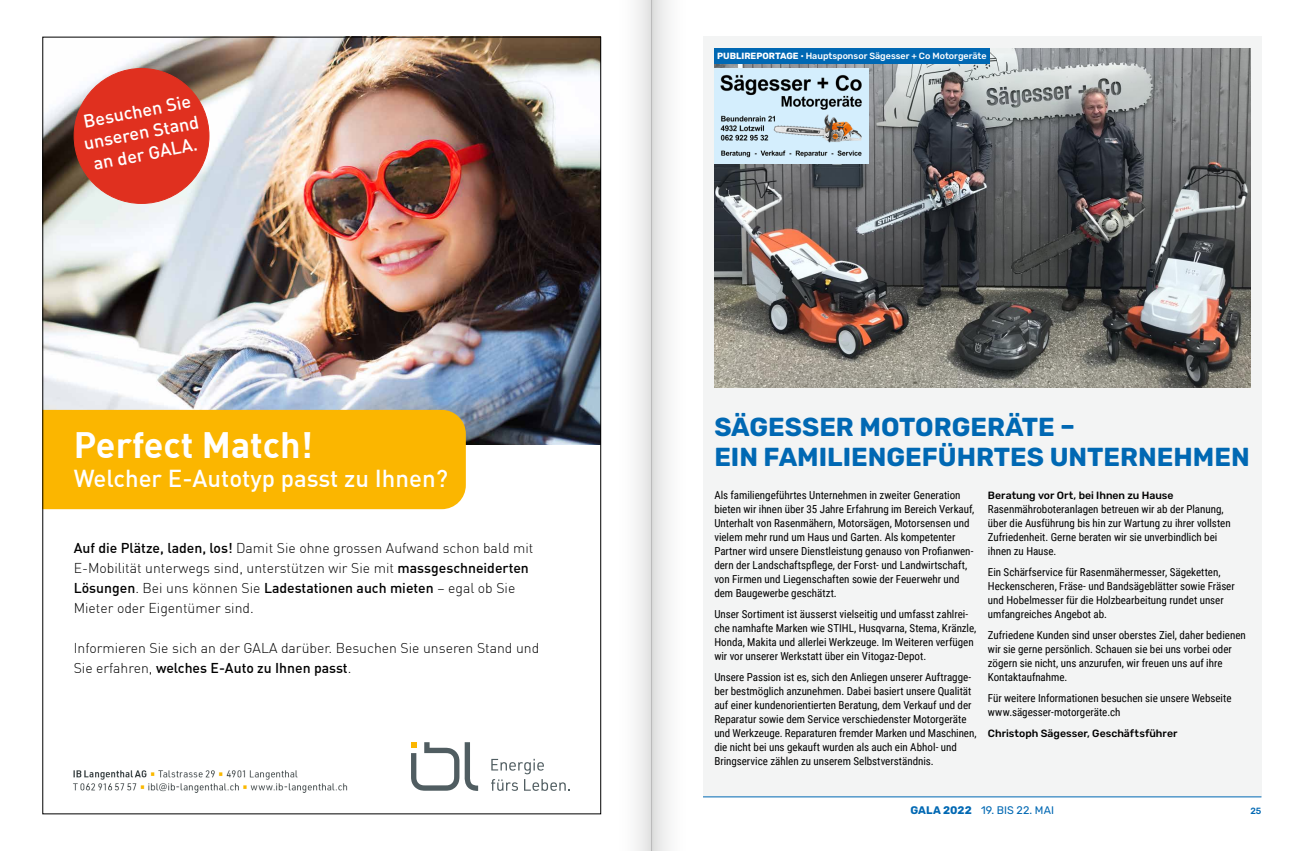
<style>
.page{position:relative;width:1304px;height:851px;background:#fff}
.page>*{position:absolute;margin:0;border:0;box-sizing:border-box;transform-origin:0 0}
.t1{font:700 36px "DIN";color:#fff}
.t2{font:700 26px/30px "Rubik";color:#0068b3}
.t3{font:500 24px "DIN";color:#fff}
.t4{font:500 18px/21.6px "DIN";color:#fff;text-align:center}
.t5{font:300 14px/20px "DIN";color:#000}
.t6{font:11px/14px "Roboto Condensed";color:#000}
.t7{font:11px "Rubik";letter-spacing:.01em;color:#0068b3}
.t8{font:500 10.5px "Rubik";color:#000}
.t9{font:500 9px "Rubik";color:#fff}
.t10{font:500 9px "Rubik";color:#0068b3}
.s1{font-weight:500}
.s2{font-weight:700}
</style>
<div class="page">
<div style="left:703px;top:37px;width:558px;height:759px;background:#f3f4f4"></div>
<img style="left:714px;top:48px;width:536px;height:339px">
<img style="left:45px;top:39px;width:554px;height:405px">
<div style="left:45px;top:410px;width:421px;height:99px;background:#fbb600"></div>
<div style="left:74px;top:68px;width:135px;height:135px;background:#e0301f;border-radius:50%"></div>
<svg style="left:491px;top:758px;width:79px;height:32px"></svg>
<svg style="left:465px;top:742px;width:13px;height:48px"></svg>
<svg style="left:411px;top:742px;width:48px;height:48px"></svg>
<img style="left:73px;top:770px;width:275px;height:23px">
<img style="left:714px;top:68px;width:155px;height:95px">
<div style="left:714px;top:48px;width:275px;height:16px;background:#0068b3"></div>
<hr style="left:703px;top:796px;width:558px;height:1px;background:#0068b3">
<div style="left:652px;top:0;width:34px;height:850px;background:linear-gradient(to right,#e3e3e3,#fff)"></div>
<div style="left:618px;top:0;width:34px;height:850px;background:linear-gradient(to right,#fff,#e4e5e5)"></div>
<h3 class="t4" style="left:77px;top:111px;width:119px;rotate:-11deg">Besuchen Sie unseren Stand an der GALA.</h3>
<h1 class="t1" style="left:74px;top:421px;width:241px">Perfect Match!</h1>
<h3 class="t3" style="left:74px;top:462px;width:376px">Welcher E-Autotyp passt zu Ihnen?</h3>
<p class="t5" style="left:74px;top:537px;width:461px"><span class="s1">Auf die Plätze, laden, los!</span> Damit Sie ohne grossen Aufwand schon bald mit E-Mobilität unterwegs sind, unterstützen wir Sie mit <span class="s1">massgeschneiderten Lösungen</span>. Bei uns können Sie <span class="s1">Ladestationen auch mieten</span> – egal ob Sie Mieter oder Eigentümer sind.</p>
<p class="t5" style="left:74px;top:637px;width:467px">Informieren Sie sich an der GALA darüber. Besuchen Sie unseren Stand und<br>Sie erfahren, <span class="s1">welches E-Auto zu Ihnen passt</span>.</p>
<p class="t9" style="left:717px;top:51px;width:271px"><span class="s2">PUBLIREPORTAGE</span> · Hauptsponsor Sägesser + Co Motorgeräte</p>
<h2 class="t2" style="left:714px;top:413px;width:537px">SÄGESSER MOTORGERÄTE –<br>EIN FAMILIENGEFÜHRTES UNTERNEHMEN</h2>
<p class="t6" style="left:714px;top:488px;width:262px">Als familiengeführtes Unternehmen in zweiter Generation bieten wir ihnen über 35 Jahre Erfahrung im Bereich Verkauf, Unterhalt von Rasenmähern, Motorsägen, Motorsensen und vielem mehr rund um Haus und Garten. Als kompetenter Partner wird unsere Dienstleistung genauso von Profianwen&shy;dern der Landschaftspflege, der Forst- und Landwirtschaft, von Firmen und Liegenschaften sowie der Feuerwehr und dem Baugewerbe geschätzt.</p>
<p class="t6" style="left:714px;top:607px;width:264px">Unser Sortiment ist äusserst vielseitig und umfasst zahlrei&shy;che namhafte Marken wie STIHL, Husqvarna, Stema, Kränzle, Honda, Makita und allerlei Werkzeuge. Im Weiteren verfügen wir vor unserer Werkstatt über ein Vitogaz-Depot.</p>
<p class="t6" style="left:714px;top:670px;width:264px">Unsere Passion ist es, sich den Anliegen unserer Auftragge&shy;ber bestmöglich anzunehmen. Dabei basiert unsere Qualität auf einer kundenorientierten Beratung, dem Verkauf und der Reparatur sowie dem Service verschiedenster Motorgeräte und Werkzeuge. Reparaturen fremder Marken und Maschinen, die nicht bei uns gekauft wurden als auch ein Abhol- und Bringservice zählen zu unserem Selbstverständnis.</p>
<p class="t8" style="left:988px;top:489px;width:187px">Beratung vor Ort, bei Ihnen zu Hause</p>
<p class="t6" style="left:988px;top:502px;width:244px">Rasenmähroboteranlagen betreuen wir ab der Planung, über die Ausführung bis hin zur Wartung zu ihrer vollsten Zufriedenheit. Gerne beraten wir sie unverbindlich bei ihnen zu Hause.</p>
<p class="t6" style="left:988px;top:565px;width:248px">Ein Schärfservice für Rasenmähermesser, Sägeketten, Heckenscheren, Fräse- und Bandsägeblätter sowie Fräser und Hobelmesser für die Holzbearbeitung rundet unser umfangreiches Angebot ab.</p>
<p class="t6" style="left:988px;top:628px;width:259px">Zufriedene Kunden sind unser oberstes Ziel, daher bedienen wir sie gerne persönlich. Schauen sie bei uns vorbei oder zögern sie nicht, uns anzurufen, wir freuen uns auf ihre Kontaktaufnahme.</p>
<p class="t6" style="left:988px;top:691px;width:245px">Für weitere Informationen besuchen sie unsere Webseite www.sägesser-motorgeräte.ch</p>
<p class="t8" style="left:988px;top:727px;width:191px">Christoph Sägesser, Geschäftsführer</p>
<p class="t7" style="left:910px;top:804px;width:145px"><span class="s2">GALA 2022</span> 19. BIS 22. MAI</p>
<p class="t10" style="left:1250px;top:805px;width:13px">25</p>
</div>
